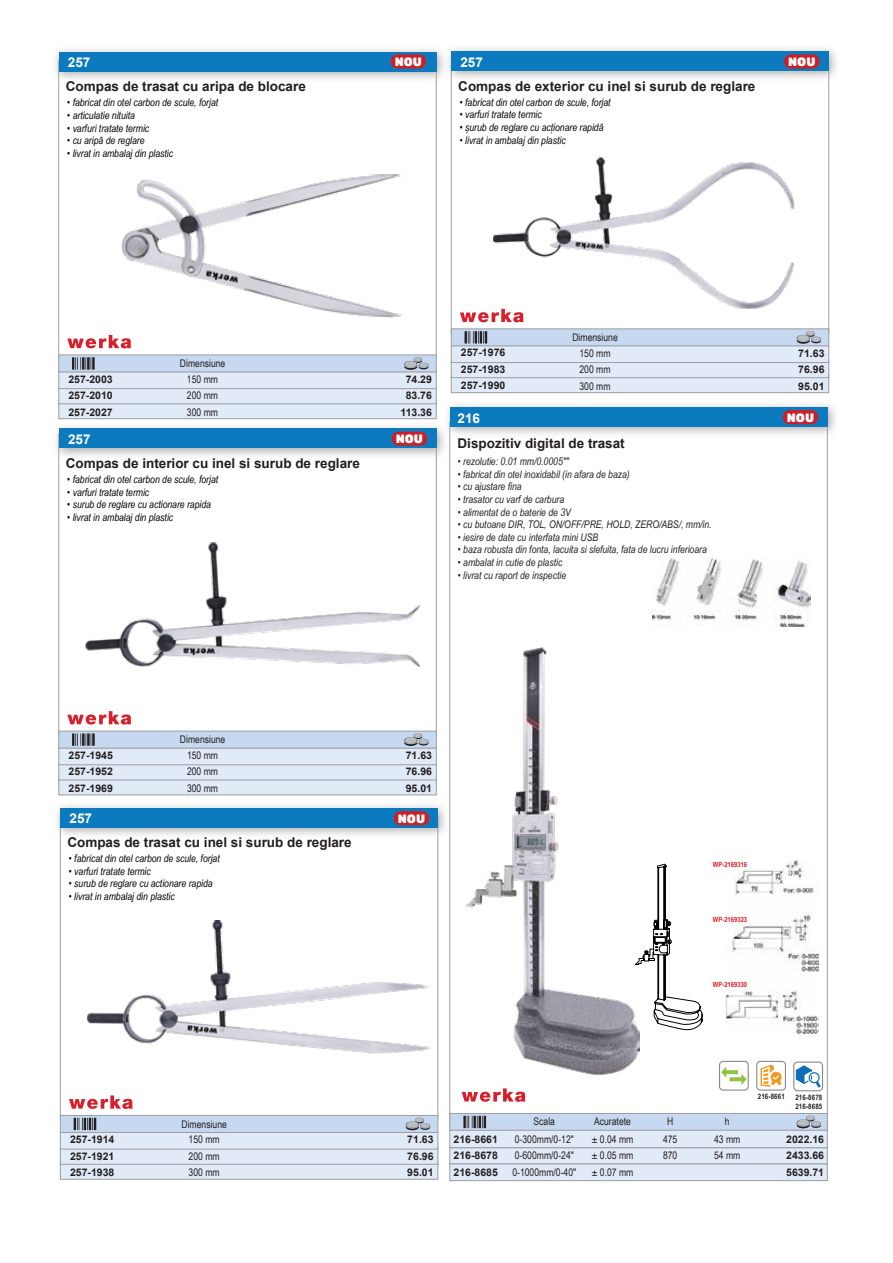
<style>
.page{position:relative;width:893px;height:1263px;background:#fff}
.page>*{position:absolute;margin:0;border:0;box-sizing:border-box;transform-origin:0 0}
.t1{font:700 13.5px "Arial";color:#231f20}
.t2{font:700 13.5px "Arial";color:#fff}
.t3{font:12px "Rubik One";color:#fff}
.t4{font:italic 10.5px "Arial Narrow";color:#010101}
.t5{font:italic 10.5px "Arial Narrow";color:#231f20}
.t6{font:700 10.5px/16.5px "Arial";color:#231f20;text-align:justify}
.t7{font:10.5px/16.5px "Arial Narrow";color:#231f20;text-align:justify}
.t8{font:700 7.5px/9px "Arial Narrow";letter-spacing:.02em;color:#231f20}
.t9{font:700 7.2px "Arial Narrow";color:#d91f2d}
</style>
<div class="page">
<div style="left:58px;top:400px;width:379px;height:19px;background:#e1eaf7"></div>
<div style="left:58px;top:386px;width:379px;height:18px;background:#e1eaf7;border:1px solid #9e9ea2"></div>
<div style="left:58px;top:371px;width:379px;height:18px;background:#e1eaf7;border:1px solid #9e9ea2"></div>
<img style="left:55px;top:49px;width:396px;height:38px">
<div style="left:59px;top:52px;width:377px;height:19px;background:#0b7abf"></div>
<div style="left:58px;top:355px;width:379px;height:17px;background:#c7d9f0;border:1px solid #9e9ea2"></div>
<svg style="left:404px;top:357px;width:25px;height:13px"></svg>
<svg style="left:72px;top:357px;width:23px;height:13px"></svg>
<svg style="left:67px;top:335px;width:64px;height:13px"></svg>
<img style="left:121px;top:174px;width:281px;height:143px">
<div style="left:58px;top:776px;width:379px;height:19px;background:#e1eaf7;border:1px solid #9e9ea2"></div>
<div style="left:58px;top:763px;width:379px;height:17px;background:#e1eaf7;border:1px solid #9e9ea2"></div>
<div style="left:58px;top:747px;width:379px;height:18px;background:#e1eaf7;border:1px solid #9e9ea2"></div>
<img style="left:56px;top:418px;width:389px;height:45px">
<div style="left:59px;top:429px;width:377px;height:19px;background:#0b7abf"></div>
<div style="left:58px;top:731px;width:379px;height:17px;background:#c7d9f0;border:1px solid #9e9ea2"></div>
<svg style="left:404px;top:733px;width:25px;height:13px"></svg>
<svg style="left:72px;top:733px;width:23px;height:13px"></svg>
<svg style="left:67px;top:711px;width:64px;height:14px"></svg>
<img style="left:85px;top:542px;width:335px;height:125px">
<div style="left:60px;top:1161px;width:378px;height:18px;background:#e1eaf7"></div>
<div style="left:60px;top:1147px;width:378px;height:18px;background:#e1eaf7;border:1px solid #9e9ea2"></div>
<div style="left:60px;top:1132px;width:378px;height:17px;background:#e1eaf7;border:1px solid #9e9ea2"></div>
<img style="left:57px;top:805px;width:389px;height:37px">
<div style="left:60px;top:808px;width:378px;height:19px;background:#0b7abf"></div>
<div style="left:60px;top:1115px;width:378px;height:18px;background:#c7d9f0;border:1px solid #9e9ea2"></div>
<svg style="left:406px;top:1117px;width:24px;height:13px"></svg>
<svg style="left:74px;top:1118px;width:22px;height:12px"></svg>
<svg style="left:69px;top:1095px;width:64px;height:14px"></svg>
<img style="left:87px;top:920px;width:344px;height:133px">
<div style="left:394px;top:811px;width:35px;height:14px;background:#cb2027;border-radius:7px"></div>
<div style="left:391px;top:54px;width:35px;height:15px;background:#cb2027;border-radius:7px"></div>
<div style="left:392px;top:432px;width:35px;height:14px;background:#cb2027;border-radius:7px"></div>
<div style="left:451px;top:374px;width:378px;height:19px;background:#e1eaf7;border:1px solid #9e9ea2"></div>
<div style="left:451px;top:360px;width:378px;height:18px;background:#e1eaf7;border:1px solid #9e9ea2"></div>
<div style="left:451px;top:345px;width:378px;height:18px;background:#e1eaf7;border:1px solid #9e9ea2"></div>
<img style="left:441px;top:48px;width:396px;height:38px">
<div style="left:451px;top:52px;width:378px;height:19px;background:#0b7abf"></div>
<div style="left:451px;top:328px;width:378px;height:18px;background:#c7d9f0;border:1px solid #9e9ea2"></div>
<svg style="left:797px;top:331px;width:24px;height:13px"></svg>
<svg style="left:465px;top:331px;width:22px;height:12px"></svg>
<img style="left:493px;top:157px;width:302px;height:152px">
<svg style="left:460px;top:309px;width:64px;height:13px"></svg>
<div style="left:784px;top:54px;width:35px;height:15px;background:#cb2027;border-radius:7px"></div>
<div style="left:449px;top:1163px;width:379px;height:18px;background:#e1eaf7;border:1px solid #9e9ea2"></div>
<div style="left:449px;top:1147px;width:379px;height:17px;background:#e1eaf7;border:1px solid #9e9ea2"></div>
<img style="left:439px;top:404px;width:397px;height:38px">
<div style="left:450px;top:408px;width:377px;height:19px;background:#0b7abf"></div>
<div style="left:449px;top:1113px;width:379px;height:18px;background:#c7d9f0;border:1px solid #9e9ea2"></div>
<div style="left:449px;top:1130px;width:379px;height:18px;background:#e1eaf7;border:1px solid #9e9ea2"></div>
<svg style="left:797px;top:1115px;width:24px;height:13px"></svg>
<svg style="left:463px;top:1116px;width:23px;height:12px"></svg>
<div style="left:783px;top:410px;width:35px;height:14px;background:#cb2027;border-radius:7px"></div>
<svg style="left:462px;top:1088px;width:63px;height:14px"></svg>
<img style="left:465px;top:647px;width:174px;height:428px">
<svg style="left:756px;top:1061px;width:30px;height:29px"></svg>
<svg style="left:719px;top:1061px;width:30px;height:29px"></svg>
<svg style="left:793px;top:1061px;width:30px;height:30px"></svg>
<img style="left:726px;top:860px;width:93px;height:173px">
<svg style="left:634px;top:864px;width:69px;height:168px"></svg>
<img style="left:653px;top:558px;width:157px;height:69px">
<p class="t2" style="left:68px;top:53px;width:24px">257</p>
<p class="t3" style="left:395px;top:55px;width:29px">NOU</p>
<p class="t2" style="left:460px;top:53px;width:24px">257</p>
<p class="t3" style="left:788px;top:55px;width:29px">NOU</p>
<p class="t1" style="left:66px;top:77px;width:242px">Compas de trasat cu aripa de blocare</p>
<p class="t1" style="left:458px;top:76px;width:299px">Compas de exterior cu inel si surub de reglare</p>
<p class="t4" style="left:67px;top:95px;width:152px">• fabricat din otel carbon de scule, forjat</p>
<p class="t4" style="left:67px;top:108px;width:69px">• articulatie nituita</p>
<p class="t4" style="left:67px;top:121px;width:83px">• varfuri tratate termic</p>
<p class="t4" style="left:67px;top:133px;width:79px">• cu aripă de reglare</p>
<p class="t4" style="left:67px;top:146px;width:107px">• livrat in ambalaj din plastic</p>
<p class="t4" style="left:460px;top:95px;width:152px">• fabricat din otel carbon de scule, forjat</p>
<p class="t4" style="left:460px;top:107px;width:83px">• varfuri tratate termic</p>
<p class="t4" style="left:460px;top:120px;width:145px">• șurub de reglare cu acționare rapidă</p>
<p class="t4" style="left:460px;top:133px;width:107px">• livrat in ambalaj din plastic</p>
<p class="t7" style="left:180px;top:355px;width:47px">Dimensiune</p>
<p class="t6" style="left:68px;top:371px;width:46px">257-2003<br>257-2010<br>257-2027</p>
<p class="t7" style="left:187px;top:370px;width:33px">150 mm 200 mm 300 mm</p>
<p class="t6" style="left:400px;top:371px;width:33px;text-align:center">74.29<br>83.76<br>113.36</p>
<p class="t2" style="left:68px;top:430px;width:24px">257</p>
<p class="t1" style="left:66px;top:454px;width:296px">Compas de interior cu inel si surub de reglare</p>
<p class="t4" style="left:67px;top:472px;width:152px">• fabricat din otel carbon de scule, forjat</p>
<p class="t4" style="left:67px;top:485px;width:83px">• varfuri tratate termic</p>
<p class="t4" style="left:67px;top:497px;width:145px">• surub de reglare cu actionare rapida</p>
<p class="t4" style="left:67px;top:510px;width:107px">• livrat in ambalaj din plastic</p>
<p class="t3" style="left:396px;top:432px;width:29px">NOU</p>
<p class="t7" style="left:572px;top:329px;width:47px">Dimensiune</p>
<p class="t6" style="left:461px;top:345px;width:46px">257-1976<br>257-1983<br>257-1990</p>
<p class="t7" style="left:579px;top:344px;width:33px">150 mm 200 mm 300 mm</p>
<p class="t6" style="left:798px;top:345px;width:28px">71.63<br>76.96<br>95.01</p>
<p class="t2" style="left:457px;top:409px;width:24px">216</p>
<p class="t1" style="left:457px;top:433px;width:169px">Dispozitiv digital de trasat</p>
<p class="t5" style="left:458px;top:454px;width:113px">• rezolutie: 0.01 mm/0.0005""</p>
<p class="t5" style="left:458px;top:467px;width:173px">• fabricat din otel inoxidabil (in afara de baza)</p>
<p class="t5" style="left:458px;top:479px;width:65px">• cu ajustare fina</p>
<p class="t5" style="left:458px;top:492px;width:108px">• trasator cu varf de carbura</p>
<p class="t5" style="left:458px;top:504px;width:115px">• alimentat de o baterie de 3V</p>
<p class="t5" style="left:458px;top:517px;width:255px">• cu butoane DIR, TOL, ON/OFF/PRE, HOLD, ZERO/ABS/, mm/in.</p>
<p class="t5" style="left:458px;top:530px;width:142px">• iesire de date cu interfata mini USB</p>
<p class="t5" style="left:458px;top:542px;width:251px">• baza robusta din fonta, lacuita si slefuita, fata de lucru inferioara</p>
<p class="t5" style="left:458px;top:555px;width:106px">• ambalat in cutie de plastic</p>
<p class="t5" style="left:458px;top:567px;width:110px">• livrat cu raport de inspectie</p>
<p class="t3" style="left:787px;top:410px;width:29px">NOU</p>
<p class="t7" style="left:180px;top:731px;width:47px">Dimensiune</p>
<p class="t6" style="left:68px;top:747px;width:46px">257-1945<br>257-1952<br>257-1969</p>
<p class="t7" style="left:187px;top:746px;width:33px">150 mm 200 mm 300 mm</p>
<p class="t6" style="left:406px;top:747px;width:28px">71.63<br>76.96<br>95.01</p>
<p class="t2" style="left:70px;top:809px;width:24px">257</p>
<p class="t1" style="left:67px;top:833px;width:286px">Compas de trasat cu inel si surub de reglare</p>
<p class="t4" style="left:69px;top:851px;width:152px">• fabricat din otel carbon de scule, forjat</p>
<p class="t4" style="left:69px;top:864px;width:83px">• varfuri tratate termic</p>
<p class="t4" style="left:69px;top:876px;width:145px">• surub de reglare cu actionare rapida</p>
<p class="t4" style="left:69px;top:889px;width:107px">• livrat in ambalaj din plastic</p>
<p class="t3" style="left:398px;top:811px;width:29px">NOU</p>
<p class="t9" style="left:713px;top:858px;width:36px">WP-2169316</p>
<p class="t9" style="left:713px;top:914px;width:36px">WP-2169323</p>
<p class="t9" style="left:713px;top:979px;width:36px">WP-2169330</p>
<p class="t7" style="left:182px;top:1115px;width:47px">Dimensiune</p>
<p class="t6" style="left:70px;top:1131px;width:46px">257-1914<br>257-1921<br>257-1938</p>
<p class="t7" style="left:189px;top:1131px;width:33px">150 mm 200 mm 300 mm</p>
<p class="t6" style="left:407px;top:1131px;width:28px">71.63<br>76.96<br>95.01</p>
<p class="t7" style="left:534px;top:1113px;width:23px">Scala</p>
<p class="t7" style="left:594px;top:1113px;width:38px">Acuratete</p>
<p class="t7" style="left:667px;top:1113px;width:8px">H</p>
<p class="t7" style="left:725px;top:1113px;width:6px">h</p>
<p class="t8" style="left:758px;top:1092px;width:29px">216-8661</p>
<p class="t8" style="left:795px;top:1092px;width:29px">216-8678<br>216-8685</p>
<p class="t7" style="left:592px;top:1130px;width:43px">± 0.04 mm ± 0.05 mm ± 0.07 mm</p>
<p class="t7" style="left:714px;top:1130px;width:28px">43 mm<br>54 mm</p>
<p class="t6" style="left:453px;top:1131px;width:46px">216-8661<br>216-8678<br>216-8685</p>
<p class="t7" style="left:512px;top:1130px;width:65px;text-align:left">0-300mm/0-12"<br>0-600mm/0-24"<br>0-1000mm/0-40"</p>
<p class="t6" style="left:786px;top:1131px;width:39px">2022.16<br>2433.66<br>5639.71</p>
<p class="t7" style="left:663px;top:1130px;width:16px">475<br>870</p>
</div>
